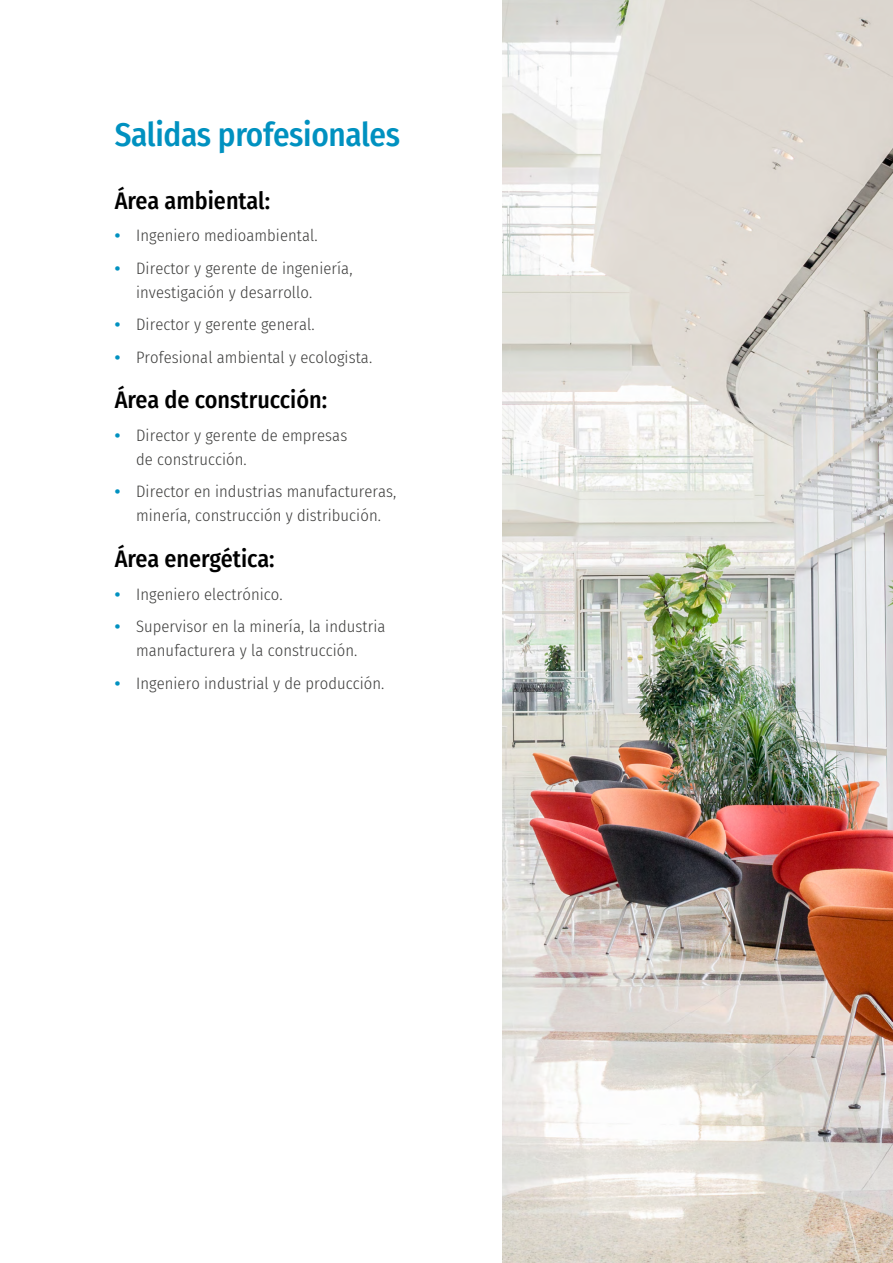
<style>
.page{position:relative;width:893px;height:1263px;background:#fff}
.page>*{position:absolute;margin:0;border:0;box-sizing:border-box;transform-origin:0 0}
.t1{font:500 33px "Fira Sans Condensed";letter-spacing:-.01em;color:#0091c0}
.t2{font:500 24px "Fira Sans Condensed";color:#000}
.t3{font:300 16.5px/24px "Fira Sans Condensed";letter-spacing:.005em;color:#3c3c3b}
.s1{font-weight:700;color:#0091c0}
</style>
<div class="page">
<img style="left:502px;top:0;width:391px;height:1263px">
<h1 class="t1" style="left:115px;top:108px;width:287px">Salidas profesionales</h1>
<h2 class="t2" style="left:115px;top:181px;width:157px">Área ambiental:</h2>
<p class="t3" style="left:115px;top:223px;width:204px"><span class="s1">•</span> Ingeniero medioambiental.</p>
<p class="t3" style="left:136px;top:256px;width:218px;text-indent:-21px"><span class="s1">•</span> Director y gerente de ingeniería, investigación y desarrollo.</p>
<p class="t3" style="left:115px;top:312px;width:201px"><span class="s1">•</span> Director y gerente general.</p>
<p class="t3" style="left:115px;top:345px;width:259px"><span class="s1">•</span> Profesional ambiental y ecologista.</p>
<h2 class="t2" style="left:115px;top:381px;width:214px">Área de construcción:</h2>
<p class="t3" style="left:136px;top:423px;width:213px;text-indent:-21px"><span class="s1">•</span> Director y gerente de empresas de construcción.</p>
<p class="t3" style="left:115px;top:480px;width:283px;text-align:center"><span class="s1">•</span> Director en industrias manufactureras, minería, construcción y distribución.</p>
<h2 class="t2" style="left:115px;top:540px;width:161px">Área energética:</h2>
<p class="t3" style="left:115px;top:582px;width:169px"><span class="s1">•</span> Ingeniero electrónico.</p>
<p class="t3" style="left:115px;top:614px;width:272px;text-align:center"><span class="s1">•</span> Supervisor en la minería, la industria manufacturera y la construcción.</p>
<p class="t3" style="left:115px;top:671px;width:271px"><span class="s1">•</span> Ingeniero industrial y de producción.</p>
</div>
